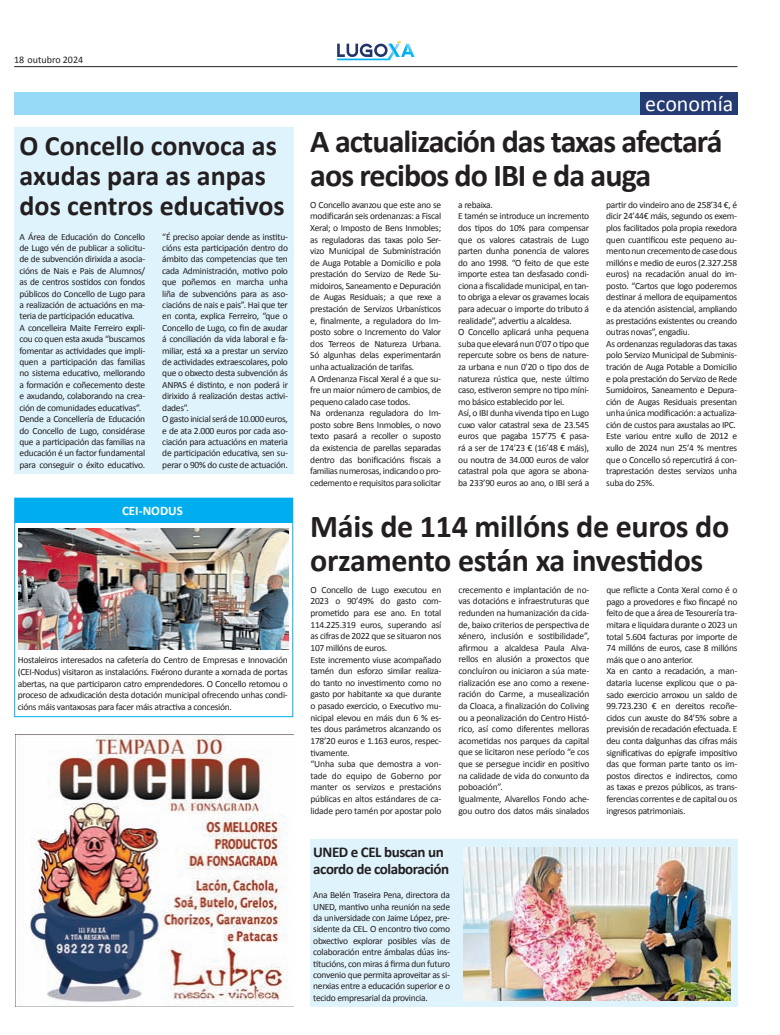
<style>
.page{position:relative;width:780px;height:1035px;background:#fff}
.page>*{position:absolute;margin:0;border:0;box-sizing:border-box;transform-origin:0 0}
.t1{font:700 32px/34px "Calibri";letter-spacing:-.03em;color:#231f20}
.t2{font:700 32px/34px "Calibri";letter-spacing:-.01em;color:#231f20}
.t3{font:700 28px/30px "Calibri";color:#231f20}
.t4{font:22px "Calibri";color:#fff}
.t5{font:700 15px/17px "Calibri";letter-spacing:-.03em;color:#231f20}
.t6{font:700 13px "Calibri";color:#fff}
.t7{font:10px "Calibri";color:#231f20}
.t8{font:9.5px/11.6px "Calibri";letter-spacing:-.03em;color:#231f20}
</style>
<div class="page">
<svg style="left:337px;top:41px;width:77px;height:19px"></svg>
<hr style="left:14px;top:66px;width:723px;height:1px;background:#231f20">
<div style="left:14px;top:92px;width:723px;height:22px;background:#97daf8"></div>
<div style="left:639px;top:92px;width:98px;height:22px;background:#253b73"></div>
<svg style="left:14px;top:497px;width:280px;height:220px"></svg>
<div style="left:15px;top:498px;width:277px;height:24px;background:#00aeef"></div>
<img style="left:19px;top:528px;width:270px;height:122px">
<div style="left:14px;top:128px;width:279px;height:346px;background:#dff3fc"></div>
<div style="left:310px;top:839px;width:427px;height:167px;background:#dff3fc"></div>
<img style="left:463px;top:847px;width:267px;height:154px">
<img style="left:15px;top:734px;width:278px;height:272px">
<p class="t7" style="left:14px;top:54px;width:70px">18 outubro 2024</p>
<h2 class="t3" style="left:20px;top:130px;width:266px">O Concello convoca as axudas para as anpas dos centros educativos</h2>
<p class="t8" style="left:20px;top:230px;width:127px">A Área de Educación do Concello de Lugo vén de publicar a solicitu&shy;de de subvención dirixida a asocia&shy;cións de Nais e Pais de Alumnos/ as de centros sostidos con fondos públicos do Concello de Lugo para a realización de actuacións en ma&shy;teria de participación educativa.<br>A concelleira Maite Ferreiro expli&shy;cou co quen esta axuda “buscamos fomentar as actividades que impli&shy;quen a participación das familias no sistema educativo, mellorando a formación e coñecemento deste e axudando, colaborando na crea&shy;ción de comunidades educativas”.<br>Dende a Concellería de Educación do Concello de Lugo, considérase que a participación das familias na educación é un factor fundamental para conseguir o éxito educativo.</p>
<p class="t8" style="left:162px;top:230px;width:127px">“É preciso apoiar dende as institu&shy;cións esta participación dentro do ámbito das competencias que ten cada Administración, motivo polo que poñemos en marcha unha liña de subvencións para as aso&shy;ciacións de nais e pais”. Hai que ter en conta, explica Ferreiro, “que o<br>Concello de Lugo, co fin de axudar á conciliación da vida laboral e fa&shy;miliar, está xa a prestar un servizo de actividades extraescolares, polo que o obxecto desta subvención ás<br>ANPAS é distinto, e non poderá ir dirixido á realización destas activi&shy;dades”.<br>O gasto inicial será de 10.000 euros, e de ata 2.000 euros por cada aso&shy;ciación para actuacións en materia de participación educativa, sen su&shy;perar o 90% do custe de actuación.</p>
<h3 class="t6" style="left:122px;top:503px;width:62px">CEI-NODUS</h3>
<p class="t8" style="left:18px;top:654px;width:271px;text-align:justify">Hostaleiros interesados na cafetería do Centro de Empresas e Innovación (CEI-Nodus) visitaron as instalacións. Fixérono durante a xornada de portas abertas, na que participaron catro emprendedores. O Concello retomou o proceso de adxudicación desta dotación municipal ofrecendo unhas condi&shy;cións máis vantaxosas para facer máis atractiva a concesión.</p>
<h3 class="t4" style="left:645px;top:90px;width:89px">economía</h3>
<h1 class="t1" style="left:310px;top:123px;width:414px">A actualización das taxas afectará aos recibos do IBI e da auga</h1>
<p class="t8" style="left:310px;top:198px;width:132px">O Concello avanzou que este ano se modificarán seis ordenanzas: a Fiscal Xeral; o Imposto de Bens Inmobles; as reguladoras das taxas polo Ser&shy;vizo Municipal de Subministración de Auga Potable a Domicilio e pola prestación do Servizo de Rede Su&shy;midoiros, Saneamento e Depuración de Augas Residuais; a que rexe a prestación de Servizos Urbanísticos e, finalmente, a reguladora do Im&shy;posto sobre o Incremento do Valor dos Terreos de Natureza Urbana.<br>Só algunhas delas experimentarán unha actualización de tarifas.<br>A Ordenanza Fiscal Xeral é a que su&shy;fre un maior número de cambios, de pequeno calado case todos.<br>Na ordenanza reguladora do Im&shy;posto sobre Bens Inmobles, o novo texto pasará a recoller o suposto da existencia de parellas separadas dentro das bonificacións fiscais a familias numerosas, indicando o pro&shy;cedemento e requisitos para solicitar</p>
<p class="t8" style="left:458px;top:198px;width:132px">a rebaixa.<br>E tamén se introduce un incremento dos tipos do 10% para compensar que os valores catastrais de Lugo parten dunha ponencia de valores do ano 1998. “O feito de que este importe estea tan desfasado condi&shy;ciona a fiscalidade municipal, en tan&shy;to obriga a elevar os gravames locais para adecuar o importe do tributo á realidade”, advertiu a alcaldesa.<br>O Concello aplicará unha pequena suba que elevará nun 0’07 o tipo que repercute sobre os bens de nature&shy;za urbana e nun 0’20 o tipo dos de natureza rústica que, neste último caso, estiveron sempre no tipo míni&shy;mo básico establecido por lei.<br>Así, o IBI dunha vivenda tipo en Lugo cuxo valor catastral sexa de 23.545 euros que pagaba 157’75 € pasa&shy;rá a ser de 174’23 € (16’48 € máis), ou noutra de 34.000 euros de valor catastral pola que agora se abona&shy;ba 233’90 euros ao ano, o IBI será a</p>
<p class="t8" style="left:606px;top:198px;width:132px">partir do vindeiro ano de 258’34 €, é dicir 24’44€ máis, segundo os exem&shy;plos facilitados pola propia rexedora quen cuantificou este pequeno au&shy;mento nun crecemento de case dous millóns e medio de euros (2.327.258 euros) na recadación anual do im&shy;posto. “Cartos que logo poderemos destinar á mellora de equipamentos e da atención asistencial, ampliando as prestacións existentes ou creando outras novas”, engadiu.<br>As ordenanzas reguladoras das taxas polo Servizo Municipal de Subminis&shy;tración de Auga Potable a Domicilio e pola prestación do Servizo de Rede Sumidoiros, Saneamento e Depura&shy;ción de Augas Residuais presentan unha única modificación: a actualiza&shy;ción de custos para axustalas ao IPC.<br>Este variou entre xullo de 2012 e xullo de 2024 nun 25’4 % mentres que o Concello só repercutirá á con&shy;traprestación destes servizos unha suba do 25%.</p>
<h1 class="t2" style="left:310px;top:508px;width:420px">Máis de 114 millóns de euros do orzamento están xa investidos</h1>
<p class="t8" style="left:310px;top:583px;width:132px">O Concello de Lugo executou en<br>2023 o 90’49% do gasto com&shy;prometido para ese ano. En total<br>114.225.319 euros, superando así as cifras de 2022 que se situaron nos<br>107 millóns de euros.<br>Este incremento viuse acompañado tamén dun esforzo similar realiza&shy;do tanto no investimento como no gasto por habitante xa que durante o pasado exercicio, o Executivo mu&shy;nicipal elevou en máis dun 6 % es&shy;tes dous parámetros alcanzando os<br>178’20 euros e 1.163 euros, respec&shy;tivamente.<br>“Unha suba que demostra a von&shy;tade do equipo de Goberno por manter os servizos e prestacións públicas en altos estándares de ca&shy;lidade pero tamén por apostar polo</p>
<p class="t8" style="left:458px;top:583px;width:132px">crecemento e implantación de no&shy;vas dotacións e infraestruturas que redunden na humanización da cida&shy;de, baixo criterios de perspectiva de xénero, inclusión e sostibilidade”, afirmou a alcaldesa Paula Alva&shy;rellos en alusión a proxectos que concluíron ou iniciaron a súa mate&shy;rialización ese ano como a rexene&shy;ración do Carme, a musealización da Cloaca, a finalización do Coliving ou a peonalización do Centro Histó&shy;rico, así como diferentes melloras acometidas nos parques da capital que se licitaron nese período “e cos que se persegue incidir en positivo na calidade de vida do conxunto da poboación”.<br>Igualmente, Alvarellos Fondo ache&shy;gou outro dos datos máis sinalados</p>
<p class="t8" style="left:606px;top:584px;width:132px">que reflicte a Conta Xeral como é o pago a provedores e fixo fincapé no feito de que a área de Tesourería tra&shy;mitara e liquidara durante o 2023 un total 5.604 facturas por importe de 74 millóns de euros, case 8 millóns máis que o ano anterior.<br>Xa en canto a recadación, a man&shy;dataria lucense explicou que o pa&shy;sado exercicio arroxou un saldo de 99.723.230 € en dereitos recoñe&shy;cidos cun axuste do 84’5% sobre a previsión de recadación efectuada. E deu conta dalgunhas das cifras máis significativas do epígrafe impositivo das que forman parte tanto os im&shy;postos directos e indirectos, como as taxas e prezos públicos, as trans&shy;ferencias correntes e de capital ou os ingresos patrimoniais.</p>
<h3 class="t5" style="left:313px;top:843px;width:137px">UNED e CEL buscan un acordo de colaboración</h3>
<p class="t8" style="left:313px;top:889px;width:138px;text-align:justify">Ana Belén Traseira Pena, directora da UNED, mantivo unha reunión na sede da universidade con Jaime López, pre&shy;sidente da CEL. O encontro tivo como obxectivo explorar posibles vías de colaboración entre ámbalas dúas ins&shy;titucións, con miras á firma dun futuro convenio que permita aproveitar as si&shy;nerxias entre a educación superior e o tecido empresarial da provincia.</p>
</div>
